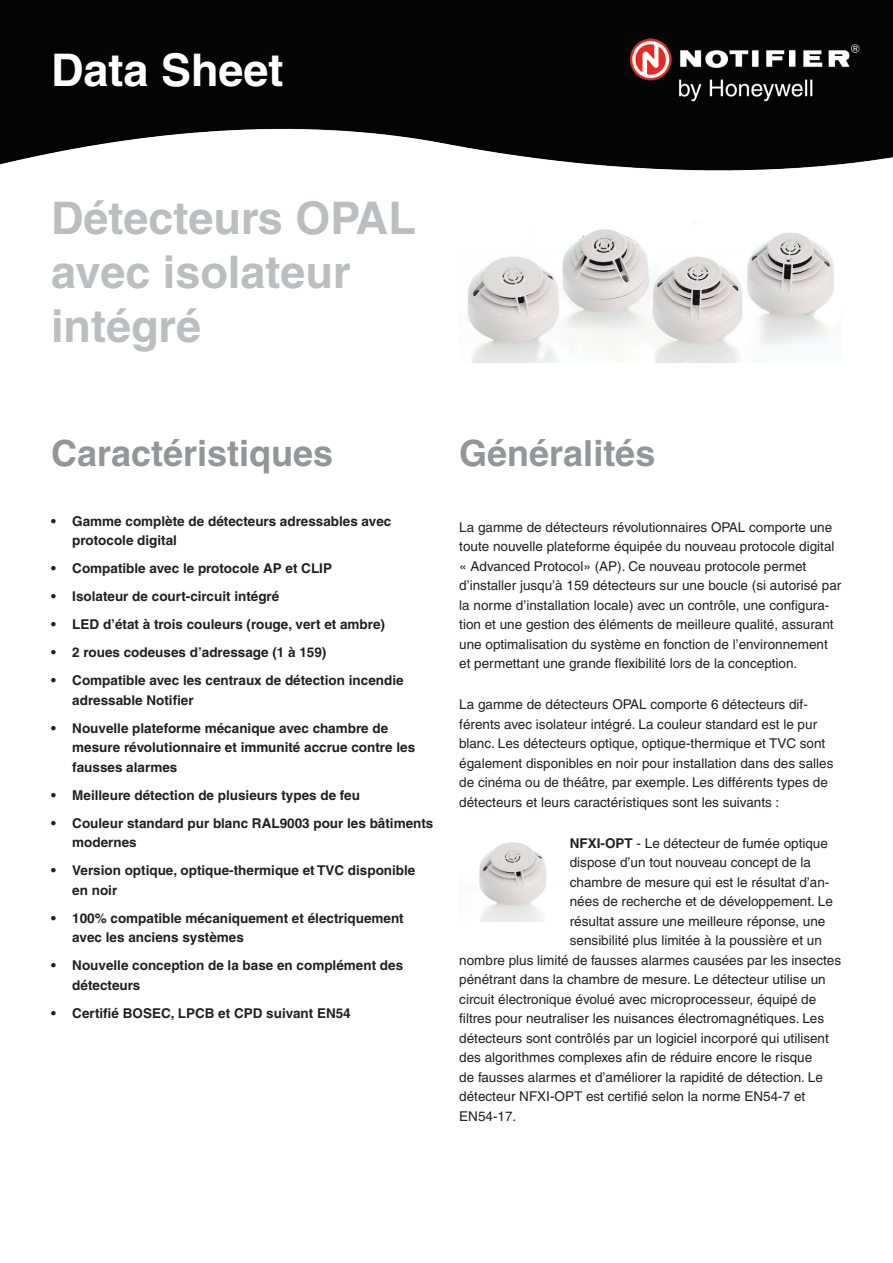
<style>
.page{position:relative;width:893px;height:1263px;background:#fff}
.page>*{position:absolute;margin:0;border:0;box-sizing:border-box;transform-origin:0 0}
.NOT_main_header{font:700 45px/54px "Helvetica";color:#bcbdc0}
.NOT_product_news{font:700 45px "Helvetica";color:#fff}
.NOT_sub_header{font:700 36px "Helvetica";color:#939598}
.NOT_body_text{font:13.5px/19.5px "Helvetica";color:#231f20}
.t1{font:700 13.5px/19.5px "Helvetica";color:#231f20}
.s1{font-weight:700}
</style>
<div class="page">
<img style="left:0;top:0;width:893px;height:171px">
<img style="left:631px;top:0;width:262px;height:101px">
<div style="left:50px;top:517px;width:7px;height:7px;border:3px solid #fff;border-radius:50%"></div>
<div style="left:50px;top:564px;width:7px;height:8px;border:3px solid #fff;border-radius:50%"></div>
<div style="left:50px;top:592px;width:7px;height:8px;border:3px solid #fff;border-radius:50%"></div>
<div style="left:50px;top:620px;width:7px;height:8px;border:3px solid #fff;border-radius:50%"></div>
<div style="left:50px;top:648px;width:7px;height:8px;border:3px solid #fff;border-radius:50%"></div>
<div style="left:50px;top:676px;width:7px;height:8px;border:3px solid #fff;border-radius:50%"></div>
<div style="left:50px;top:724px;width:7px;height:7px;border:3px solid #fff;border-radius:50%"></div>
<div style="left:50px;top:791px;width:7px;height:7px;border:3px solid #fff;border-radius:50%"></div>
<div style="left:50px;top:819px;width:7px;height:7px;border:3px solid #fff;border-radius:50%"></div>
<div style="left:50px;top:866px;width:7px;height:8px;border:3px solid #fff;border-radius:50%"></div>
<div style="left:50px;top:914px;width:7px;height:7px;border:3px solid #fff;border-radius:50%"></div>
<div style="left:50px;top:961px;width:7px;height:8px;border:3px solid #fff;border-radius:50%"></div>
<div style="left:50px;top:1009px;width:7px;height:7px;border:3px solid #fff;border-radius:50%"></div>
<img style="left:459px;top:229px;width:375px;height:133px">
<img style="left:459px;top:842px;width:88px;height:80px">
<p class="NOT_product_news" style="left:51px;top:42px;width:234px">Data Sheet</p>
<p class="NOT_main_header" style="left:51px;top:190px;width:366px">Détecteurs OPAL avec isolateur</p>
<p class="NOT_main_header" style="left:51px;top:298px;width:152px">intégré</p>
<p class="NOT_sub_header" style="left:51px;top:431px;width:284px">Caractéristiques</p>
<p class="t1" style="left:72px;top:511px;width:321px;text-indent:-21px">• Gamme complète de détecteurs adressables avec protocole digital</p>
<p class="t1" style="left:51px;top:558px;width:282px">• Compatible avec le protocole AP et CLIP</p>
<p class="t1" style="left:51px;top:586px;width:230px">• Isolateur de court-circuit intégré</p>
<p class="t1" style="left:51px;top:614px;width:336px">• LED d’état à trois couleurs (rouge, vert et ambre)</p>
<p class="t1" style="left:51px;top:642px;width:277px">• 2 roues codeuses d’adressage (1 à 159)</p>
<p class="t1" style="left:72px;top:670px;width:333px;text-indent:-21px">• Compatible avec les centraux de détection incendie adressable Notifier</p>
<p class="t1" style="left:72px;top:718px;width:344px;text-indent:-21px">• Nouvelle plateforme mécanique avec chambre de mesure révolutionnaire et immunité accrue contre les fausses alarmes</p>
<p class="t1" style="left:51px;top:785px;width:311px">• Meilleure détection de plusieurs types de feu</p>
<p class="t1" style="left:72px;top:813px;width:363px;text-indent:-21px">• Couleur standard pur blanc RAL9003 pour les bâtiments modernes</p>
<p class="t1" style="left:72px;top:860px;width:345px;text-indent:-21px">• Version optique, optique-thermique et TVC disponible en noir</p>
<p class="t1" style="left:72px;top:908px;width:333px;text-indent:-21px">• 100% compatible mécaniquement et électriquement avec les anciens systèmes</p>
<p class="t1" style="left:72px;top:955px;width:332px;text-indent:-21px">• Nouvelle conception de la base en complément des détecteurs</p>
<p class="t1" style="left:51px;top:1003px;width:301px">• Certifié BOSEC, LPCB et CPD suivant EN54</p>
<p class="NOT_sub_header" style="left:459px;top:431px;width:198px">Généralités</p>
<p class="NOT_body_text" style="left:459px;top:517px;width:384px">La gamme de détecteurs révolutionnaires OPAL comporte une toute nouvelle plateforme équipée du nouveau protocole digital « Advanced Protocol» (AP). Ce nouveau protocole permet d’installer jusqu’à 159 détecteurs sur une boucle (si autorisé par la norme d’installation locale) avec un contrôle, une configura&shy;tion et une gestion des éléments de meilleure qualité, assurant une optimalisation du système en fonction de l’environnement et permettant une grande flexibilité lors de la conception.</p>
<p class="NOT_body_text" style="left:459px;top:695px;width:376px">La gamme de détecteurs OPAL comporte 6 détecteurs dif&shy;férents avec isolateur intégré. La couleur standard est le pur blanc. Les détecteurs optique, optique-thermique et TVC sont également disponibles en noir pour installation dans des salles de cinéma ou de théâtre, par exemple. Les différents types de détecteurs et leurs caractéristiques sont les suivants :</p>
<p class="NOT_body_text" style="left:570px;top:833px;width:260px"><span class="s1">NFXI-OPT</span> - Le détecteur de fumée optique</p>
<p class="NOT_body_text" style="left:570px;top:852px;width:243px">dispose d’un tout nouveau concept de la</p>
<p class="NOT_body_text" style="left:570px;top:872px;width:261px">chambre de mesure qui est le résultat d’an-</p>
<p class="NOT_body_text" style="left:570px;top:891px;width:265px">nées de recherche et de développement. Le</p>
<p class="NOT_body_text" style="left:570px;top:911px;width:257px">résultat assure une meilleure réponse, une</p>
<p class="NOT_body_text" style="left:570px;top:930px;width:254px">sensibilité plus limitée à la poussière et un</p>
<p class="NOT_body_text" style="left:459px;top:950px;width:383px">nombre plus limité de fausses alarmes causées par les insectes</p>
<p class="NOT_body_text" style="left:459px;top:969px;width:368px">pénétrant dans la chambre de mesure. Le détecteur utilise un</p>
<p class="NOT_body_text" style="left:459px;top:989px;width:359px">circuit électronique évolué avec microprocesseur, équipé de</p>
<p class="NOT_body_text" style="left:459px;top:1008px;width:366px">filtres pour neutraliser les nuisances électromagnétiques. Les</p>
<p class="NOT_body_text" style="left:459px;top:1028px;width:371px">détecteurs sont contrôlés par un logiciel incorporé qui utilisent</p>
<p class="NOT_body_text" style="left:459px;top:1047px;width:354px">des algorithmes complexes afin de réduire encore le risque</p>
<p class="NOT_body_text" style="left:459px;top:1067px;width:365px">de fausses alarmes et d’améliorer la rapidité de détection. Le</p>
<p class="NOT_body_text" style="left:459px;top:1086px;width:348px">détecteur NFXI-OPT est certifié selon la norme EN54-7 et</p>
<p class="NOT_body_text" style="left:459px;top:1106px;width:59px">EN54-17.</p>
</div>
